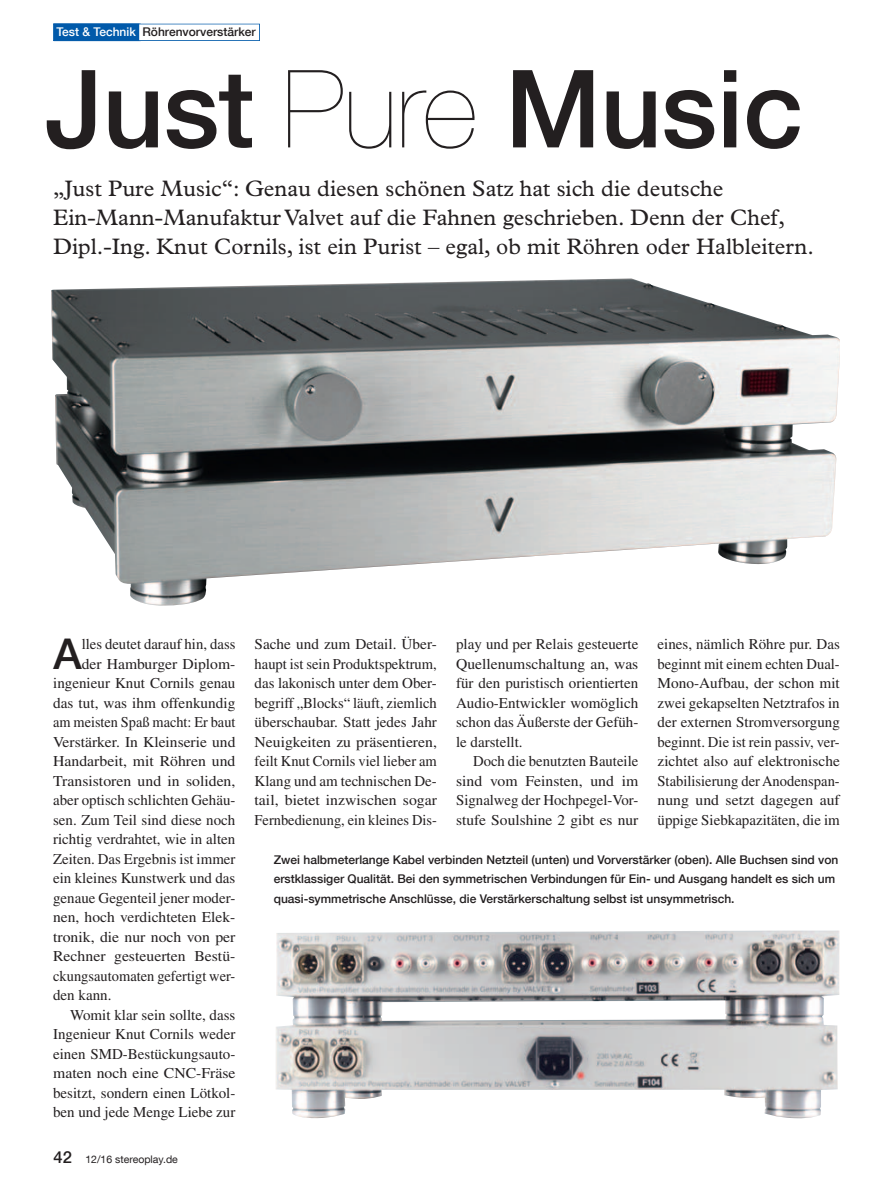
<style>
.page{position:relative;width:893px;height:1191px;background:#fff}
.page>*{position:absolute;margin:0;border:0;box-sizing:border-box;transform-origin:0 0}
.t1{font:500 108.15px "Helvetica Neue LT Com";letter-spacing:-.01em;color:#231f20}
.t2{font:500 42.3px "Helvetica Neue LT Com";color:#231f20}
.t3{font:22.5px/28.5px "Plantin Std";color:#231f20}
.t4{font:15px/19.5px "Times LT Std";color:#231f20;text-align:justify}
.t5{font:15px "Times LT Std";color:#231f20;scale:1.05 1}
.t6{font:15px "Times LT Std";color:#231f20;scale:1.04 1}
.t7{font:15px "Times LT Std";color:#231f20;scale:.96 1}
.t8{font:500 12px/19.5px "Helvetica Neue LT Com";color:#231f20}
.t9{font:10.5px "Helvetica Neue LT Com";color:#231f20}
.s1{color:#fff}
.s2{font-weight:200}
.s3{font-weight:500;font-size:16.5px}
</style>
<div class="page">
<img style="left:51px;top:278px;width:789px;height:328px">
<img style="left:276px;top:930px;width:564px;height:189px">
<div style="left:53px;top:24px;width:207px;height:17px;background:#2974b7"></div>
<div style="left:53px;top:24px;width:206px;height:16px;background:#fff"></div>
<div style="left:53px;top:24px;width:86px;height:17px;background:#015aaa"></div>
<p class="t8" style="left:56px;top:24px;width:201px"><span class="s1">Test &amp; Technik</span> Röhrenvorverstärker</p>
<h1 class="t1" style="left:45px;top:70px;width:759px">Just <span class="s2">Pure</span> Music</h1>
<h3 class="t3" style="left:53px;top:175px;width:762px">„Just Pure Music“: Genau diesen schönen Satz hat sich die deutsche<br>Ein-Mann-Manufaktur Valvet auf die Fahnen geschrieben. Denn der Chef,<br>Dipl.-Ing. Knut Cornils, ist ein Purist – egal, ob mit Röhren oder Halbleitern.</h3>
<h2 class="t2" style="left:53px;top:638px;width:30px">A</h2>
<p class="t4" style="left:82px;top:634px;width:155px">lles deutet darauf hin, dass</p>
<p class="t6" style="left:82px;top:655px;width:149px">der Hamburger Diplom-</p>
<p class="t4" style="left:53px;top:673px;width:184px">ingenieur Knut Cornils genau</p>
<p class="t4" style="left:53px;top:692px;width:184px">das tut, was ihm offenkundig</p>
<p class="t7" style="left:53px;top:713px;width:191px">am meisten Spaß macht: Er baut</p>
<p class="t6" style="left:53px;top:733px;width:177px">Verstärker. In Kleinserie und</p>
<p class="t5" style="left:53px;top:752px;width:175px">Handarbeit, mit Röhren und</p>
<p class="t5" style="left:53px;top:772px;width:175px">Transistoren und in soliden,</p>
<p class="t4" style="left:53px;top:790px;width:184px">aber optisch schlichten Gehäu-</p>
<p class="t4" style="left:53px;top:809px;width:184px">sen. Zum Teil sind diese noch</p>
<p class="t4" style="left:53px;top:829px;width:184px">richtig verdrahtet, wie in alten</p>
<p class="t4" style="left:53px;top:848px;width:184px">Zeiten. Das Ergebnis ist immer</p>
<p class="t4" style="left:53px;top:868px;width:184px">ein kleines Kunstwerk und das</p>
<p class="t4" style="left:53px;top:887px;width:184px">genaue Gegenteil jener moder-</p>
<p class="t6" style="left:53px;top:908px;width:177px">nen, hoch verdichteten Elek-</p>
<p class="t5" style="left:53px;top:928px;width:175px">tronik, die nur noch von per</p>
<p class="t5" style="left:53px;top:947px;width:175px">Rechner gesteuerten Bestü-</p>
<p class="t7" style="left:53px;top:967px;width:191px">ckungsautomaten gefertigt wer-</p>
<p class="t4" style="left:53px;top:985px;width:60px">den kann.</p>
<p class="t4" style="left:70px;top:1004px;width:167px">Womit klar sein sollte, dass</p>
<p class="t4" style="left:53px;top:1024px;width:184px">Ingenieur Knut Cornils weder</p>
<p class="t4" style="left:53px;top:1043px;width:184px">einen SMD-Bestückungsauto-</p>
<p class="t5" style="left:53px;top:1064px;width:175px">maten noch eine CNC-Fräse</p>
<p class="t4" style="left:53px;top:1082px;width:184px">besitzt, sondern einen Lötkol-</p>
<p class="t4" style="left:53px;top:1102px;width:184px">ben und jede Menge Liebe zur</p>
<p class="t9" style="left:54px;top:1155px;width:126px"><span class="s3">42</span> 12/16 stereoplay.de</p>
<p class="t4" style="left:255px;top:634px;width:184px">Sache und zum Detail. Über&shy;haupt ist sein Produktspektrum, das lakonisch unter dem Ober&shy;begriff „Blocks“ läuft, ziemlich überschaubar. Statt jedes Jahr Neuigkeiten zu präsentieren, feilt Knut Cornils viel lieber am Klang und am technischen De&shy;tail, bietet inzwischen sogar Fernbedienung, ein kleines Dis-</p>
<p class="t4" style="left:456px;top:634px;width:184px">play und per Relais gesteuerte Quellenumschaltung an, was für den puristisch orientierten Audio-Entwickler womöglich schon das Äußerste der Gefüh&shy;le darstellt.</p>
<p class="t4" style="left:657px;top:634px;width:184px">eines, nämlich Röhre pur. Das beginnt mit einem echten Dual-Mono-Aufbau, der schon mit zwei gekapselten Netztrafos in der externen Stromversorgung beginnt. Die ist rein passiv, ver&shy;zichtet also auf elektronische Stabilisierung der Anodenspan&shy;nung und setzt dagegen auf üppige Siebkapazitäten, die im</p>
<p class="t4" style="left:456px;top:751px;width:184px;text-indent:17px">Doch die benutzten Bauteile sind vom Feinsten, und im Signalweg der Hochpegel-Vor&shy;stufe Soulshine 2 gibt es nur</p>
<p class="t8" style="left:274px;top:851px;width:566px">Zwei halbmeterlange Kabel verbinden Netzteil (unten) und Vorverstärker (oben). Alle Buchsen sind von erstklassiger Qualität. Bei den symmetrischen Verbindungen für Ein- und Ausgang handelt es sich um quasi-symmetrische Anschlüsse, die Verstärkerschaltung selbst ist unsymmetrisch.</p>
</div>
